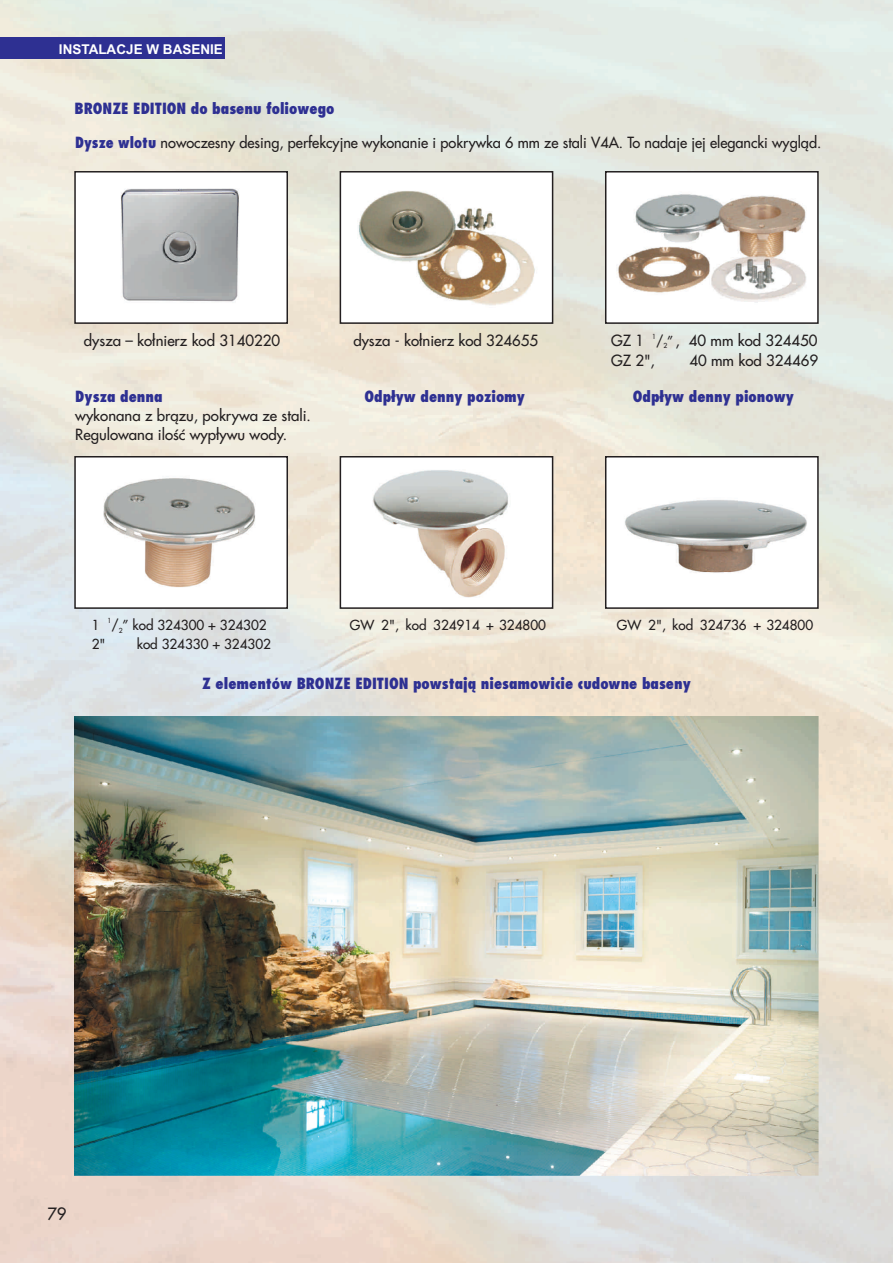
<style>
.page{position:relative;width:893px;height:1263px;background:#fff}
.page>*{position:absolute;margin:0;border:0;box-sizing:border-box;transform-origin:0 0}
.t1{font:16.5px "Fujiyama 2";color:#231f20}
.t2{font:15px/19.2px "Fujiyama 2";color:#231f20}
.t3{font:800 15px "Fujiyama";color:#2e3092}
.t4{font:13.5px "Fujiyama 2";color:#231f20}
.t5{font:700 13.5px "Arial";color:#fff}
.t6{font:6.75px "Fujiyama 2";color:#231f20}
.s1{font-family:"Fujiyama";font-weight:800;color:#2e3092}
.s2{font-size:13.5px}
</style>
<div class="page">
<img style="left:0;top:0;width:893px;height:1263px">
<svg style="left:74px;top:170px;width:215px;height:155px"></svg>
<svg style="left:74px;top:455px;width:215px;height:155px"></svg>
<svg style="left:339px;top:170px;width:215px;height:155px"></svg>
<svg style="left:339px;top:455px;width:215px;height:155px"></svg>
<svg style="left:604px;top:170px;width:215px;height:155px"></svg>
<svg style="left:604px;top:455px;width:215px;height:155px"></svg>
<img style="left:111px;top:179px;width:137px;height:137px">
<img style="left:358px;top:188px;width:179px;height:120px">
<img style="left:616px;top:188px;width:192px;height:117px">
<img style="left:100px;top:466px;width:168px;height:131px">
<img style="left:617px;top:487px;width:191px;height:104px">
<img style="left:373px;top:470px;width:149px;height:134px">
<img style="left:75px;top:716px;width:743px;height:460px">
<div style="left:0;top:37px;width:225px;height:22px;background:#2e3092"></div>
<p class="t5" style="left:59px;top:45px;width:166px">INSTALACJE W BASENIE</p>
<p class="t3" style="left:75px;top:103px;width:261px">BRONZE EDITION do basenu foliowego</p>
<p class="t2" style="left:75px;top:134px;width:748px"><span class="s1">Dysze wlotu</span> nowoczesny desing, perfekcyjne wykonanie i pokrywka 6 mm ze stali V4A. To nadaje jej elegancki wygląd.</p>
<p class="t2" style="left:84px;top:332px;width:198px">dysza – kołnierz kod 3140220</p>
<p class="t2" style="left:353px;top:332px;width:186px">dysza - kołnierz kod 324655</p>
<p class="t2" style="left:611px;top:332px;width:34px">GZ 1</p>
<p class="t6" style="left:652px;top:334px;width:5px">1</p>
<p class="t2" style="left:656px;top:332px;width:163px"><span class="s2">/</span><sub>2</sub><span class="s2">”</span> , 40 mm kod 324450</p>
<p class="t2" style="left:611px;top:353px;width:45px">GZ 2" ,</p>
<p class="t2" style="left:689px;top:353px;width:130px">40 mm kod 324469</p>
<p class="t3" style="left:75px;top:390px;width:89px">Dysza denna</p>
<p class="t3" style="left:364px;top:390px;width:162px">Odpływ denny poziomy</p>
<p class="t3" style="left:633px;top:390px;width:163px">Odpływ denny pionowy</p>
<p class="t2" style="left:75px;top:408px;width:237px">wykonana z brązu, pokrywa ze stali.<br>Regulowana ilość wypływu wody.</p>
<p class="t6" style="left:107px;top:618px;width:5px">1</p>
<p class="t4" style="left:350px;top:620px;width:198px">GW 2", kod 324914 + 324800</p>
<p class="t4" style="left:617px;top:620px;width:198px">GW 2", kod 324736 + 324800</p>
<p class="t4" style="left:92px;top:620px;width:9px">1</p>
<p class="t4" style="left:111px;top:620px;width:157px">/<sub>2</sub>” kod 324300 + 324302</p>
<p class="t4" style="left:92px;top:640px;width:15px">2"</p>
<p class="t4" style="left:137px;top:640px;width:136px">kod 324330 + 324302</p>
<p class="t3" style="left:202px;top:678px;width:490px">Z elementów BRONZE EDITION powstają niesamowicie cudowne baseny</p>
<p class="t1" style="left:47px;top:1208px;width:21px">79</p>
</div>
